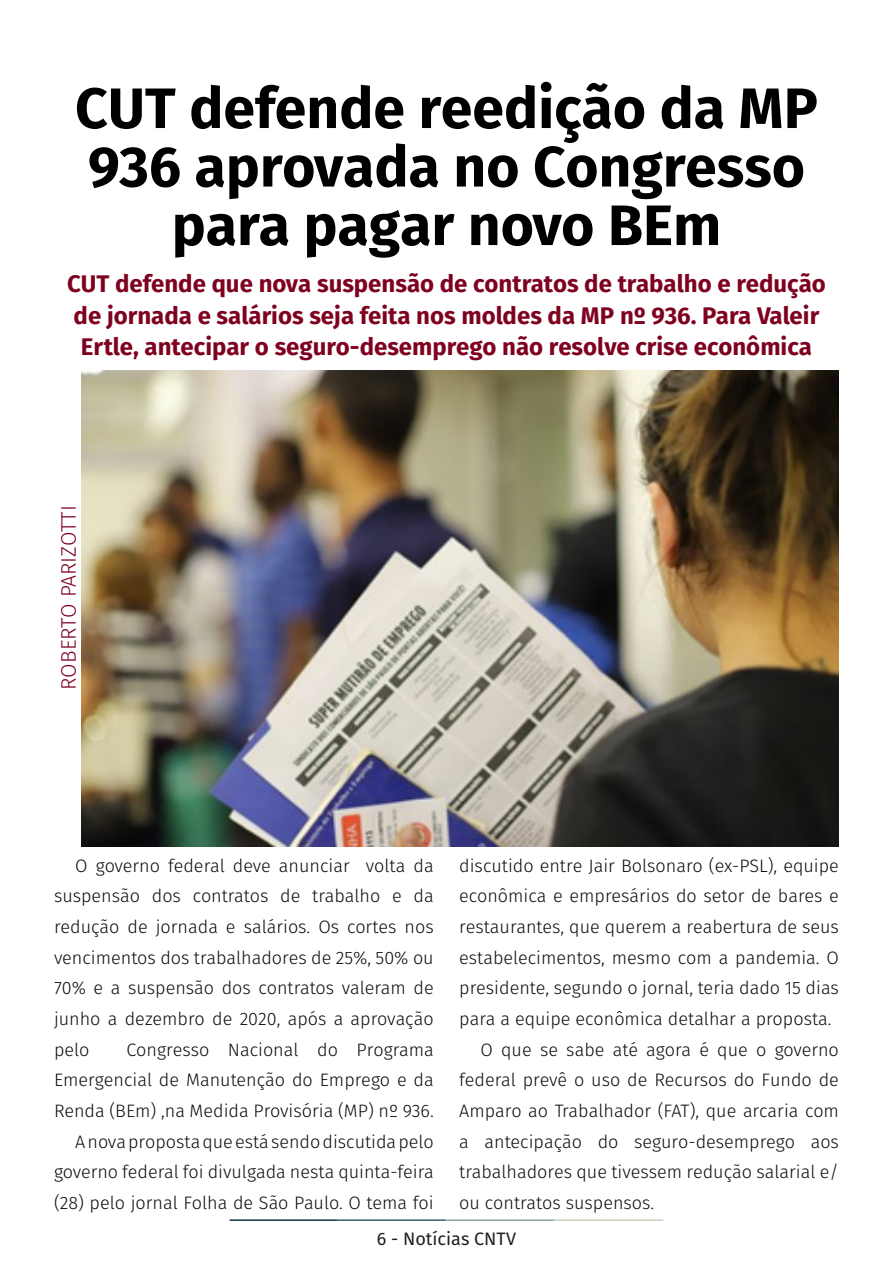
<style>
.page{position:relative;width:893px;height:1263px;background:#fff}
.page>*{position:absolute;margin:0;border:0;box-sizing:border-box;transform-origin:0 0}
.t1{font:700 57px/58.5px "Fira Sans";color:#000001;text-align:center}
.t2{font:700 24px/31.5px "Fira Sans";color:#7e0220;text-align:center}
.t3{font:300 21px "Fira Sans";color:#7e0220}
.t4{font:300 18px/30.6px "Fira Sans";color:#080d0b;text-align:justify}
.t5{font:18px "Fira Sans";color:#231f20}
</style>
<div class="page">
<hr style="left:230px;top:1219px;width:107px;height:2px;background:#0e323f">
<hr style="left:337px;top:1219px;width:109px;height:2px;background:#3a5f6d">
<hr style="left:446px;top:1219px;width:109px;height:2px;background:#87a59a">
<hr style="left:555px;top:1219px;width:108px;height:2px;background:#c6d5b7">
<img style="left:82px;top:371px;width:757px;height:475px">
<p class="t1" style="left:75px;top:75px;width:744px">CUT defende reedição da MP<br>936 aprovada no Congresso para pagar novo BEm</p>
<p class="t2" style="left:67px;top:267px;width:760px">CUT defende que nova suspensão de contratos de trabalho e redução de jornada e salários seja feita nos moldes da MP nº 936. Para Valeir<br>Ertle, antecipar o seguro-desemprego não resolve crise econômica</p>
<p class="t3" style="left:54px;top:690px;width:186px;rotate:-90deg">ROBERTO PARIZOTTI</p>
<p class="t4" style="left:54px;top:850px;width:381px;text-indent:21px">O governo federal deve anunciar volta da suspensão dos contratos de trabalho e da redução de jornada e salários. Os cortes nos vencimentos dos trabalhadores de 25%, 50% ou 70% e a suspensão dos contratos valeram de junho a dezembro de 2020, após a aprovação pelo</p>
<p class="t4" style="left:54px;top:1034px;width:381px;text-indent:73px">Congresso Nacional do Programa Emergencial de Manutenção do Emprego e da Renda (BEm) ,na Medida Provisória (MP) nº 936.</p>
<p class="t4" style="left:54px;top:1126px;width:381px;text-indent:21px">A nova proposta que está sendo discutida pelo governo federal foi divulgada nesta quinta-feira (28) pelo jornal Folha de São Paulo. O tema foi</p>
<p class="t4" style="left:459px;top:850px;width:381px">discutido entre Jair Bolsonaro (ex-PSL), equipe econômica e empresários do setor de bares e restaurantes, que querem a reabertura de seus estabelecimentos, mesmo com a pandemia. O presidente, segundo o jornal, teria dado 15 dias para a equipe econômica detalhar a proposta.</p>
<p class="t4" style="left:459px;top:1034px;width:381px;text-indent:21px">O que se sabe até agora é que o governo federal prevê o uso de Recursos do Fundo de Amparo ao Trabalhador (FAT), que arcaria com a antecipação do seguro-desemprego aos trabalhadores que tivessem redução salarial e/ ou contratos suspensos.</p>
<p class="t5" style="left:377px;top:1225px;width:141px">6 - Notícias CNTV</p>
</div>
